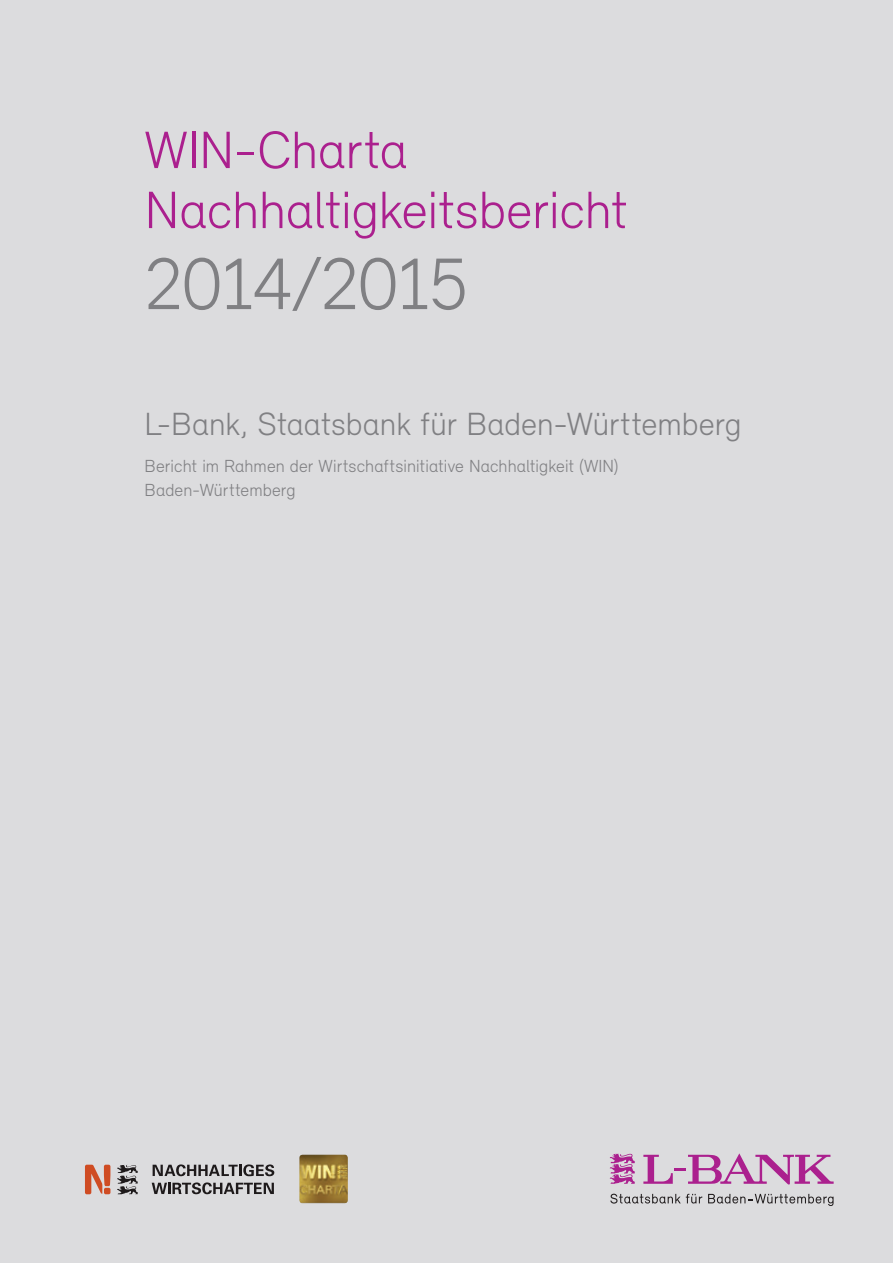
<style>
.page{position:relative;width:893px;height:1263px;background:#dcdcde}
.page>*{position:absolute;margin:0;border:0;box-sizing:border-box;transform-origin:0 0}
.t1{font:300 75px "Relevant";letter-spacing:-.045em;color:#808083}
.t2{font:300 54px/60px "Relevant";letter-spacing:-.005em;color:#ab208e}
.t3{font:300 33px "Relevant";color:#808083}
.t4{font:300 18px/24px "Relevant";color:#808083}
</style>
<div class="page">
<svg style="left:643px;top:1153px;width:191px;height:31px"></svg>
<svg style="left:610px;top:1153px;width:25px;height:31px"></svg>
<svg style="left:610px;top:1194px;width:92px;height:9px"></svg>
<svg style="left:708px;top:1194px;width:125px;height:12px"></svg>
<svg style="left:153px;top:1164px;width:121px;height:12px"></svg>
<svg style="left:152px;top:1182px;width:122px;height:12px"></svg>
<svg style="left:117px;top:1165px;width:21px;height:29px"></svg>
<svg style="left:85px;top:1165px;width:25px;height:29px"></svg>
<img style="left:299px;top:1154px;width:49px;height:49px">
<h2 class="t2" style="left:145px;top:119px;width:485px">WIN-Charta<br>Nachhaltigkeitsbericht</h2>
<h1 class="t1" style="left:145px;top:239px;width:326px">2014/2015</h1>
<h3 class="t3" style="left:145px;top:404px;width:599px">L-Bank, Staatsbank für Baden-Württemberg</h3>
<p class="t4" style="left:145px;top:453px;width:475px">Bericht im Rahmen der Wirtschaftsinitiative Nachhaltigkeit (WIN)<br>Baden-Württemberg</p>
</div>
